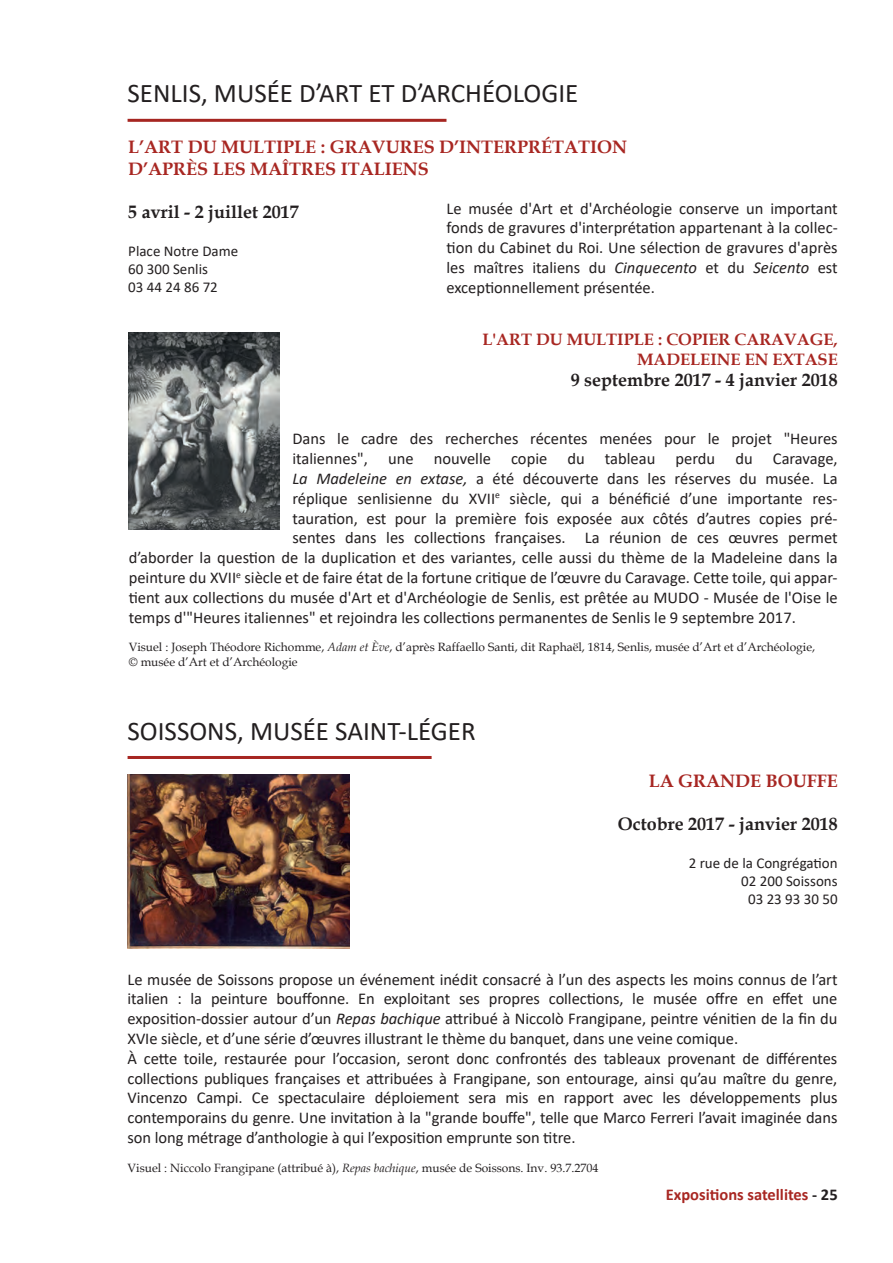
<style>
.page{position:relative;width:893px;height:1263px;background:#fff}
.page>*{position:absolute;margin:0;border:0;box-sizing:border-box;transform-origin:0 0}
.t1{font:27px "Calibri";color:#231f20}
.t2{font:700 18px "Book Antiqua";color:#231f20}
.t3{font:700 18px/21.6px "Book Antiqua";color:#a82722}
.t4{font:700 18px "Book Antiqua";color:#a72622}
.t5{font:16.5px/19.8px "Calibri";letter-spacing:-.005em;color:#231f20}
.t6{font:700 16.5px/19.8px "Book Antiqua";color:#a82722;text-align:right}
.t7{font:700 16.5px "Calibri";color:#a82722}
.t8{font:15px/18px "Calibri";color:#231f20}
.t9{font:12px/14.4px "Book Antiqua";color:#231f20}
.s1{font-style:italic}
.s2{color:#231f20}
</style>
<div class="page">
<hr style="left:128px;top:119px;width:318px;height:3px;background:#a62621">
<img style="left:129px;top:333px;width:151px;height:196px">
<hr style="left:128px;top:756px;width:304px;height:3px;background:#a62621">
<img style="left:128px;top:774px;width:221px;height:174px">
<h1 class="t1" style="left:128px;top:74px;width:452px">SENLIS, MUSÉE D’ART ET D’ARCHÉOLOGIE</h1>
<p class="t3" style="left:128px;top:136px;width:500px">L’ART DU MULTIPLE : GRAVURES D’INTERPRÉTATION<br>D’APRÈS LES MAÎTRES ITALIENS</p>
<p class="t2" style="left:128px;top:200px;width:172px">5 avril - 2 juillet 2017</p>
<p class="t8" style="left:128px;top:241px;width:111px">Place Notre Dame<br>60 300 Senlis<br>03 44 24 86 72</p>
<p class="t5" style="left:446px;top:198px;width:393px;text-align:justify">Le musée d'Art et d'Archéologie conserve un important fonds de gravures d'interprétation appartenant à la collec&shy;tion du Cabinet du Roi. Une sélection de gravures d'après les maîtres italiens du <span class="s1">Cinquecento</span> et du <span class="s1">Seicento</span> est exceptionnellement présentée.</p>
<p class="t6" style="left:482px;top:329px;width:357px">L'ART DU MULTIPLE : COPIER CARAVAGE,<br>MADELEINE EN EXTASE</p>
<p class="t2" style="left:571px;top:368px;width:268px">9 septembre 2017 - 4 janvier 2018</p>
<p class="t5" style="left:292px;top:429px;width:547px">Dans le cadre des recherches récentes menées pour le projet "Heures</p>
<p class="t5" style="left:292px;top:448px;width:547px">italiennes", une nouvelle copie du tableau perdu du Caravage,</p>
<p class="t5" style="left:292px;top:468px;width:547px"><span class="s1">La Madeleine en extase,</span> a été découverte dans les réserves du musée. La</p>
<p class="t5" style="left:292px;top:488px;width:547px">réplique senlisienne du XVII<sup>e</sup> siècle, qui a bénéficié d’une importante res-</p>
<p class="t5" style="left:292px;top:508px;width:547px">tauration, est pour la première fois exposée aux côtés d’autres copies pré-</p>
<p class="t5" style="left:292px;top:528px;width:547px">sentes dans les collections françaises. La réunion de ces œuvres permet</p>
<p class="t5" style="left:129px;top:547px;width:710px">d’aborder la question de la duplication et des variantes, celle aussi du thème de la Madeleine dans la</p>
<p class="t5" style="left:129px;top:567px;width:710px">peinture du XVII<sup>e</sup> siècle et de faire état de la fortune critique de l’œuvre du Caravage. Cette toile, qui appar-</p>
<p class="t5" style="left:129px;top:587px;width:710px">tient aux collections du musée d'Art et d'Archéologie de Senlis, est prêtée au MUDO - Musée de l'Oise le</p>
<p class="t5" style="left:129px;top:607px;width:669px">temps d'"Heures italiennes" et rejoindra les collections permanentes de Senlis le 9 septembre 2017.</p>
<p class="t9" style="left:129px;top:640px;width:688px">Visuel : Joseph Théodore Richomme, <span class="s1">Adam et Ève</span>, d’après Raffaello Santi, dit Raphaël, 1814, Senlis, musée d’Art et d’Archéologie, © musée d’Art et d’Archéologie</p>
<h1 class="t1" style="left:128px;top:713px;width:350px">SOISSONS, MUSÉE SAINT-LÉGER</h1>
<p class="t4" style="left:649px;top:769px;width:191px">LA GRANDE BOUFFE</p>
<p class="t2" style="left:618px;top:812px;width:221px">Octobre 2017 - janvier 2018</p>
<p class="t8" style="left:689px;top:854px;width:151px;text-align:right">2 rue de la Congrégation<br>02 200 Soissons<br>03 23 93 30 50</p>
<p class="t5" style="left:128px;top:969px;width:711px">Le musée de Soissons propose un événement inédit consacré à l’un des aspects les moins connus de l’art italien : la peinture bouffonne. En exploitant ses propres collections, le musée offre en effet une exposition-dossier autour d’un <span class="s1">Repas bachique</span> attribué à Niccolò Frangipane, peintre vénitien de la fin du XVIe siècle, et d’une série d’œuvres illustrant le thème du banquet, dans une veine comique.<br>À cette toile, restaurée pour l’occasion, seront donc confrontés des tableaux provenant de différentes collections publiques françaises et attribuées à Frangipane, son entourage, ainsi qu’au maître du genre, Vincenzo Campi. Ce spectaculaire déploiement sera mis en rapport avec les développements plus contemporains du genre. Une invitation à la "grande bouffe", telle que Marco Ferreri l’avait imaginée dans son long métrage d’anthologie à qui l’exposition emprunte son titre.</p>
<p class="t9" style="left:128px;top:1160px;width:472px">Visuel : Niccolo Frangipane (attribué à), <span class="s1">Repas bachique</span>, musée de Soissons. Inv. 93.7.2704</p>
<p class="t7" style="left:666px;top:1183px;width:173px">Expositions satellites <span class="s2">- 25</span></p>
</div>
